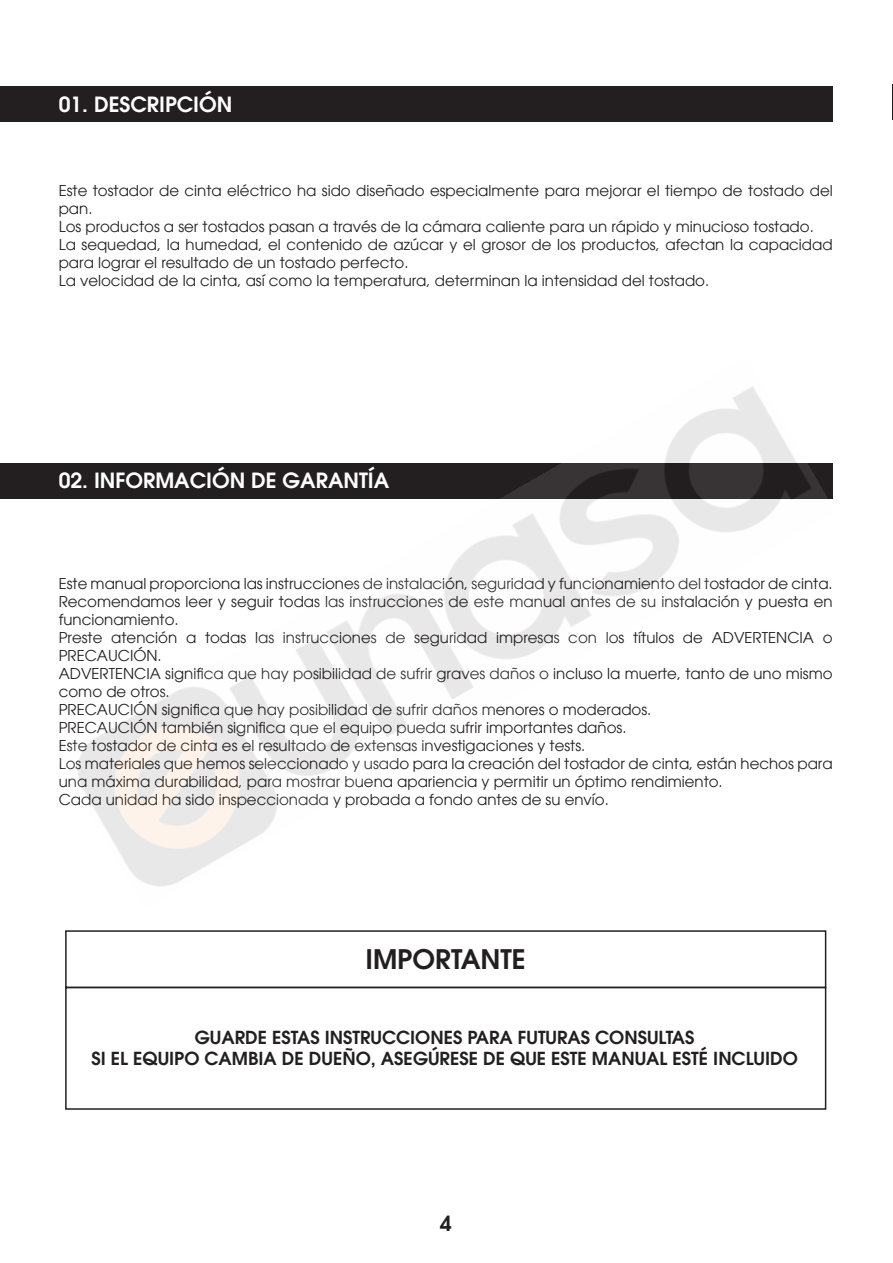
<style>
.page{position:relative;width:893px;height:1263px;background:#fff}
.page>*{position:absolute;margin:0;border:0;box-sizing:border-box;transform-origin:0 0}
.t1{font:600 27px "Avant Garde LT";color:#231f20}
.t2{font:600 21px "Avant Garde LT";color:#fff}
.t3{font:600 21px "Avant Garde LT";color:#231f20}
.t4{font:600 18px "Avant Garde LT";color:#231f20}
.t5{font:15px/18px "Avant Garde LT";color:#231f20}
</style>
<div class="page">
<div style="left:0;top:86px;width:833px;height:36px;background:#231f20"></div>
<hr style="left:892px;top:84px;width:1px;height:36px;background:#231f20">
<div style="left:0;top:463px;width:833px;height:35px;background:#231f20"></div>
<div style="left:65px;top:930px;width:761px;height:58px;border:2px solid #231f20"></div>
<div style="left:65px;top:987px;width:761px;height:123px;border:2px solid #231f20"></div>
<img style="left:57px;top:387px;width:776px;height:499px">
<p class="t2" style="left:59px;top:90px;width:175px">01. DESCRIPCIÓN</p>
<p class="t5" style="left:59px;top:182px;width:775px">Este tostador de cinta eléctrico ha sido diseñado especialmente para mejorar el tiempo de tostado del pan.</p>
<p class="t5" style="left:59px;top:218px;width:756px">Los productos a ser tostados pasan a través de la cámara caliente para un rápido y minucioso tostado.</p>
<p class="t5" style="left:59px;top:236px;width:775px">La sequedad, la humedad, el contenido de azúcar y el grosor de los productos, afectan la capacidad para lograr el resultado de un tostado perfecto.</p>
<p class="t5" style="left:59px;top:272px;width:652px">La velocidad de la cinta, así como la temperatura, determinan la intensidad del tostado.</p>
<p class="t2" style="left:59px;top:467px;width:332px">02. INFORMACIÓN DE GARANTÍA</p>
<p class="t5" style="left:59px;top:574px;width:775px">Este manual proporciona las instrucciones de instalación, seguridad y funcionamiento del tostador de cinta.</p>
<p class="t5" style="left:59px;top:592px;width:775px">Recomendamos leer y seguir todas las instrucciones de este manual antes de su instalación y puesta en funcionamiento.</p>
<p class="t5" style="left:59px;top:628px;width:775px">Preste atención a todas las instrucciones de seguridad impresas con los títulos de ADVERTENCIA o<br>PRECAUCIÓN.</p>
<p class="t5" style="left:59px;top:664px;width:775px">ADVERTENCIA significa que hay posibilidad de sufrir graves daños o incluso la muerte, tanto de uno mismo como de otros.</p>
<p class="t5" style="left:59px;top:700px;width:594px">PRECAUCIÓN significa que hay posibilidad de sufrir daños menores o moderados.</p>
<p class="t5" style="left:59px;top:718px;width:569px">PRECAUCIÓN también significa que el equipo pueda sufrir importantes daños.</p>
<p class="t5" style="left:59px;top:736px;width:528px">Este tostador de cinta es el resultado de extensas investigaciones y tests.</p>
<p class="t5" style="left:59px;top:754px;width:775px">Los materiales que hemos seleccionado y usado para la creación del tostador de cinta, están hechos para una máxima durabilidad, para mostrar buena apariencia y permitir un óptimo rendimiento.</p>
<p class="t5" style="left:59px;top:790px;width:552px">Cada unidad ha sido inspeccionada y probada a fondo antes de su envío.</p>
<p class="t1" style="left:365px;top:942px;width:162px">IMPORTANTE</p>
<p class="t4" style="left:195px;top:1025px;width:501px">GUARDE ESTAS INSTRUCCIONES PARA FUTURAS CONSULTAS</p>
<p class="t4" style="left:91px;top:1047px;width:708px">SI EL EQUIPO CAMBIA DE DUEÑO, ASEGÚRESE DE QUE ESTE MANUAL ESTÉ INCLUIDO</p>
<p class="t3" style="left:440px;top:1210px;width:13px">4</p>
</div>
